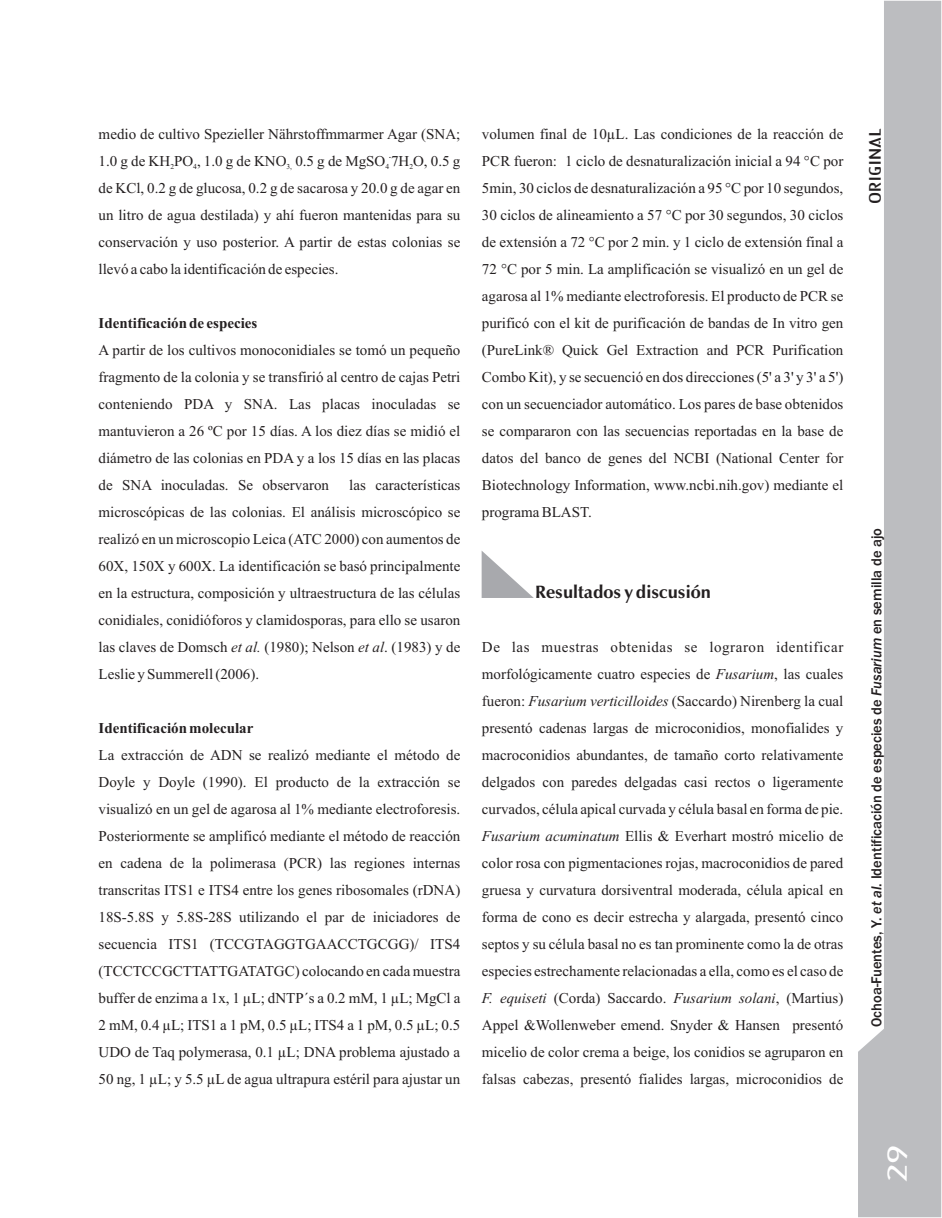
<style>
.page{position:relative;width:942px;height:1218px;background:#fff}
.page>*{position:absolute;margin:0;border:0;box-sizing:border-box;transform-origin:0 0}
.t1{font:24.75px "Architecture Plain";color:#fff;scale:1.94 1}
.t2{font:700 18px "Zapf Humanist 601 BT";color:#231f20}
.t3{font:15px/27px "Times New Roman";color:#231f20;text-align:justify}
.t4{font:500 15px "Franklin Gothic";color:#231f20}
.t5{font:700 15px "Times New Roman";color:#231f20}
.t6{font:15px "Architecture Plain";color:#231f20;scale:1.94 1}
.t7{font:7.5px "Times New Roman";color:#231f20}
.t8{font:700 7.5px "Times New Roman";color:#231f20}
.s1{font-style:italic}
</style>
<div class="page">
<svg style="left:858px;top:1px;width:82px;height:1216px;fill:#bcbdc0"></svg>
<svg style="left:481px;top:551px;width:52px;height:47px"></svg>
<p class="t3" style="left:99px;top:122px;width:363px">medio de cultivo Spezieller Nährstoffmmarmer Agar (SNA;</p>
<p class="t8" style="left:389px;top:153px;width:3px">.</p>
<p class="t3" style="left:99px;top:149px;width:363px">1.0 g de KH PO , 1.0 g de KNO 0.5 g de MgSO 7H O, 0.5 g</p>
<p class="t7" style="left:170px;top:164px;width:5px">2</p>
<p class="t7" style="left:193px;top:164px;width:5px">4</p>
<p class="t7" style="left:286px;top:164px;width:7px">3,</p>
<p class="t7" style="left:385px;top:164px;width:5px">4</p>
<p class="t7" style="left:409px;top:164px;width:5px">2</p>
<p class="t3" style="left:99px;top:176px;width:363px">de KCl, 0.2 g de glucosa, 0.2 g de sacarosa y 20.0 g de agar en un litro de agua destilada) y ahí fueron mantenidas para su conservación y uso posterior. A partir de estas colonias se llevó a cabo la identificación de especies.</p>
<p class="t5" style="left:99px;top:318px;width:160px">Identificación de especies</p>
<p class="t3" style="left:99px;top:338px;width:363px">A partir de los cultivos monoconidiales se tomó un pequeño fragmento de la colonia y se transfirió al centro de cajas Petri conteniendo PDA y SNA. Las placas inoculadas se mantuvieron a 26 ºC por 15 días. A los diez días se midió el diámetro de las colonias en PDA y a los 15 días en las placas de SNA inoculadas. Se observaron</p>
<p class="t3" style="left:99px;top:473px;width:363px;text-indent:250px">las características microscópicas de las colonias. El análisis microscópico se realizó en un microscopio Leica (ATC 2000) con aumentos de 60X, 150X y 600X. La identificación se basó principalmente en la estructura, composición y ultraestructura de las células conidiales, conidióforos y clamidosporas, para ello se usaron las claves de Domsch <span class="s1">et al.</span> (1980); Nelson <span class="s1">et al</span>. (1983) y de Leslie y Summerell (2006).</p>
<p class="t5" style="left:99px;top:723px;width:156px">Identificación molecular</p>
<p class="t3" style="left:99px;top:743px;width:363px">La extracción de ADN se realizó mediante el método de Doyle y Doyle (1990). El producto de la extracción se visualizó en un gel de agarosa al 1% mediante electroforesis.<br>Posteriormente se amplificó mediante el método de reacción en cadena de la polimerasa (PCR) las regiones internas transcritas ITS1 e ITS4 entre los genes ribosomales (rDNA)<br>18S-5.8S y 5.8S-28S utilizando el par de iniciadores de secuencia ITS1 (TCCGTAGGTGAACCTGCGG)/ ITS4 (TCCTCCGCTTATTGATATGC) colocando en cada muestra buffer de enzima a 1x, 1 µL; dNTP´s a 0.2 mM, 1 µL; MgCl a 2 mM, 0.4 µL; ITS1 a 1 pM, 0.5 µL; ITS4 a 1 pM, 0.5 µL; 0.5<br>UDO de Taq polymerasa, 0.1 µL; DNA problema ajustado a 50 ng, 1 µL; y 5.5 µL de agua ultrapura estéril para ajustar un</p>
<p class="t3" style="left:482px;top:122px;width:363px">volumen final de 10µL. Las condiciones de la reacción de PCR fueron: 1 ciclo de desnaturalización inicial a 94 °C por 5min, 30 ciclos de desnaturalización a 95 °C por 10 segundos, 30 ciclos de alineamiento a 57 °C por 30 segundos, 30 ciclos de extensión a 72 °C por 2 min. y 1 ciclo de extensión final a 72 °C por 5 min. La amplificación se visualizó en un gel de agarosa al 1% mediante electroforesis. El producto de PCR se purificó con el kit de purificación de bandas de In vitro gen (PureLink® Quick Gel Extraction and PCR Purification Combo Kit), y se secuenció en dos direcciones (5' a 3' y 3' a 5') con un secuenciador automático. Los pares de base obtenidos se compararon con las secuencias reportadas en la base de datos del banco de genes del NCBI (National Center for Biotechnology Information, www.ncbi.nih.gov) mediante el programa BLAST.</p>
<p class="t2" style="left:535px;top:584px;width:177px">Resultados y discusión</p>
<p class="t3" style="left:481px;top:635px;width:363px">De las muestras obtenidas se lograron identificar morfológicamente cuatro especies de <span class="s1">Fusarium</span>, las cuales fueron: <span class="s1">Fusarium verticilloides</span> (Saccardo) Nirenberg la cual presentó cadenas largas de microconidios, monofialides y macroconidios abundantes, de tamaño corto relativamente delgados con paredes delgadas casi rectos o ligeramente curvados, célula apical curvada y célula basal en forma de pie.<br><span class="s1">Fusarium acuminatum</span> Ellis &amp; Everhart mostró micelio de color rosa con pigmentaciones rojas, macroconidios de pared gruesa y curvatura dorsiventral moderada, célula apical en forma de cono es decir estrecha y alargada, presentó cinco septos y su célula basal no es tan prominente como la de otras especies estrechamente relacionadas a ella, como es el caso de <span class="s1">F. equiseti</span> (Corda) Saccardo. <span class="s1">Fusarium solani</span>, (Martius)<br>Appel &amp;Wollenweber emend. Snyder &amp; Hansen presentó micelio de color crema a beige, los conidios se agruparon en falsas cabezas, presentó fialides largas, microconidios de</p>
<p class="t6" style="left:867px;top:204px;width:41px;rotate:-90deg">ORIGINAL</p>
<p class="t4" style="left:870px;top:1027px;width:501px;rotate:-90deg">Ochoa-Fuentes, Y. <span class="s1">et al</span>. Identificación de especies de <span class="s1">Fusarium</span> en semilla de ajo</p>
<h1 class="t1" style="left:885px;top:1183px;width:21px;rotate:-90deg">29</h1>
</div>
